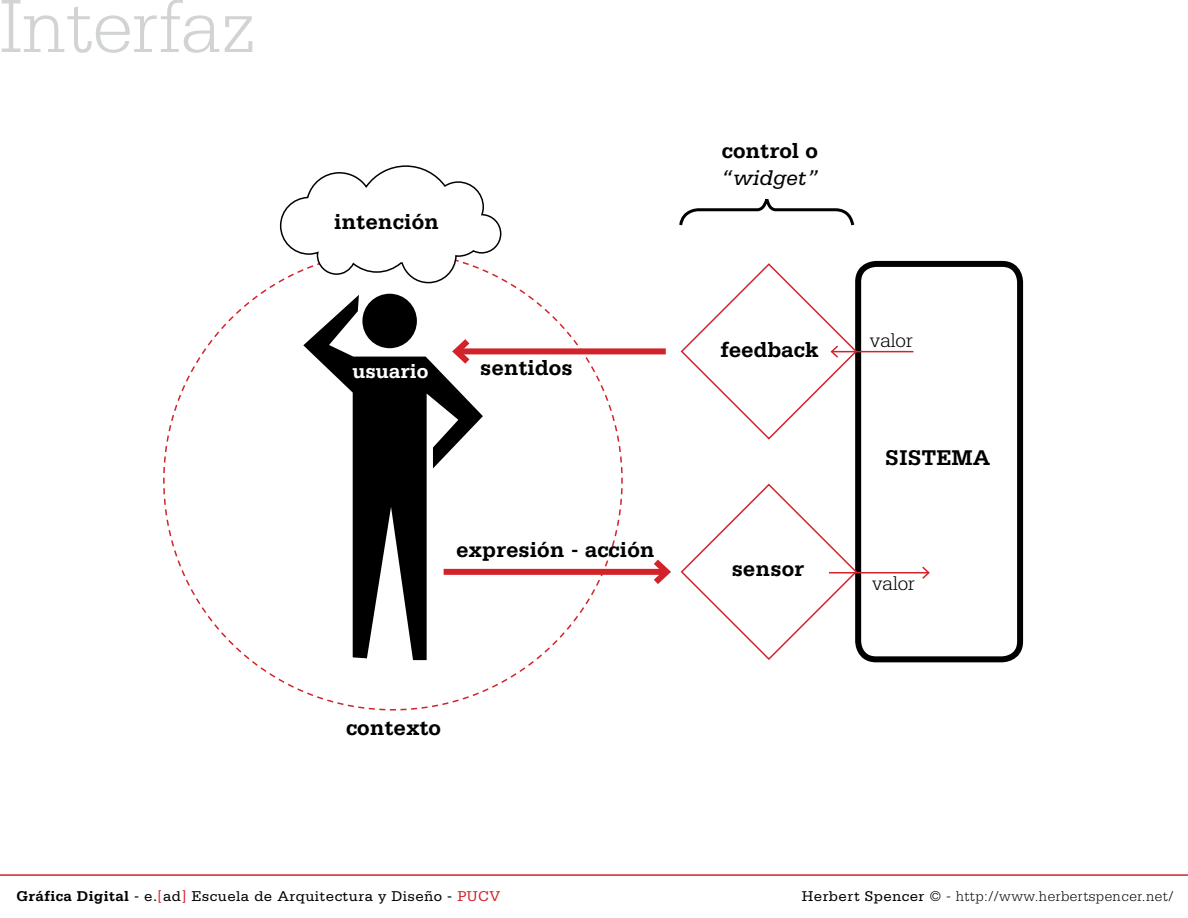
<style>
.page{position:relative;width:1188px;height:918px;background:#fff}
.page>*{position:absolute;margin:0;border:0;box-sizing:border-box;transform-origin:0 0}
.t1{font:300 79.5px "Serifa Std";color:#d1d3d4}
.t2{font:700 22.5px "Serifa Std";color:#000}
.t3{font:italic 22.5px "Serifa Std";color:#000}
.t4{font:300 21px "Serifa Std";color:#000}
.t5{font:700 21px "Serifa Std";color:#fff}
.t6{font:15px "Serifa Std";letter-spacing:.03em;color:#000}
.t7{font:300 15px "Serifa Std";letter-spacing:.03em;color:#000}
.s1{font-weight:700}
.s2{color:#d2232a}
.s3{font-weight:400}
</style>
<div class="page">
<hr style="left:0;top:874px;width:1188px;height:2px;background:#d2232a">
<div style="left:855px;top:261px;width:168px;height:401px;border:6px solid #000;border-radius:18px"></div>
<svg style="left:163px;top:278px;width:461px;height:433px"></svg>
<svg style="left:279px;top:165px;width:223px;height:119px"></svg>
<div style="left:457px;top:348px;width:209px;height:6px;background:#d2232a"></div>
<svg style="left:448px;top:333px;width:28px;height:37px"></svg>
<div style="left:444px;top:569px;width:223px;height:6px;background:#d2232a"></div>
<svg style="left:647px;top:483px;width:211px;height:177px"></svg>
<hr style="left:832px;top:351px;width:81px;height:1px;background:#d2232a">
<svg style="left:680px;top:263px;width:178px;height:178px"></svg>
<hr style="left:829px;top:572px;width:100px;height:1px;background:#d2232a">
<svg style="left:921px;top:566px;width:9px;height:13px"></svg>
<svg style="left:679px;top:199px;width:176px;height:27px"></svg>
<h1 class="t1" style="left:0;top:-18px;width:258px">Interfaz</h1>
<p class="t2" style="left:334px;top:208px;width:107px">intención</p>
<p class="t5" style="left:353px;top:359px;width:77px">usuario</p>
<p class="t2" style="left:480px;top:355px;width:94px">sentidos</p>
<p class="t2" style="left:456px;top:536px;width:200px">expresión - acción</p>
<p class="t2" style="left:346px;top:714px;width:97px">contexto</p>
<p class="t2" style="left:722px;top:138px;width:98px">control o</p>
<p class="t3" style="left:721px;top:166px;width:100px">“widget”</p>
<p class="t2" style="left:720px;top:336px;width:100px">feedback</p>
<p class="t2" style="left:732px;top:555px;width:74px">sensor</p>
<p class="t4" style="left:870px;top:328px;width:45px">valor</p>
<p class="t2" style="left:885px;top:445px;width:107px">SISTEMA</p>
<p class="t4" style="left:872px;top:572px;width:45px">valor</p>
<p class="t6" style="left:16px;top:887px;width:485px"><span class="s1">Gráfica Digital</span> - e.<span class="s2">[</span>ad<span class="s2">]</span> Escuela de Arquitectura y Diseño - <span class="s2">PUCV</span></p>
<p class="t7" style="left:802px;top:887px;width:373px"><span class="s3">Herbert Spencer</span> © - http://www.herbertspencer.net/</p>
</div>
